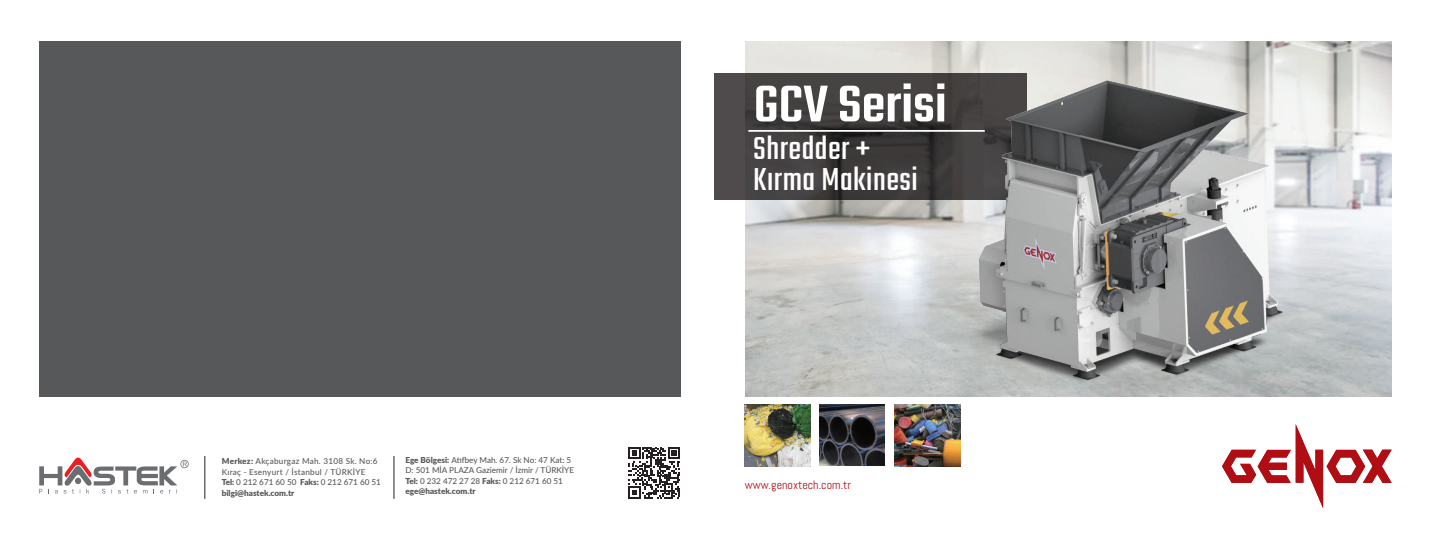
<style>
.page{position:relative;width:1430px;height:537px;background:#fff}
.page>*{position:absolute;margin:0;border:0;box-sizing:border-box;transform-origin:0 0}
.t1{font:500 56.7px "Teko";color:#fff;scale:1.06 1}
.t2{font:35.09px/31.2px "Teko";letter-spacing:.015em;color:#fff}
.t3{font:11.99px "Abel";color:#b00d15}
.t4{font:500 8.14px/10.6px "Lato";color:#57585a}
.t5{font:500 8.14px/10.6px "Lato";letter-spacing:.03em;color:#57585a}
.s1{font-weight:900}
</style>
<div class="page">
<div style="left:39px;top:41px;width:641px;height:355px;background:#57585a"></div>
<svg style="left:1222px;top:424px;width:169px;height:84px"></svg>
<img style="left:745px;top:41px;width:646px;height:355px">
<svg style="left:714px;top:74px;width:247px;height:126px;background:#413e3e"></svg>
<hr style="left:748px;top:130px;width:236px;height:2px;background:#fff">
<img style="left:745px;top:404px;width:65px;height:62px">
<img style="left:895px;top:404px;width:65px;height:62px">
<img style="left:820px;top:404px;width:65px;height:61px">
<img style="left:961px;top:71px;width:329px;height:326px">
<svg style="left:39px;top:457px;width:150px;height:36px"></svg>
<hr style="left:205px;top:456px;width:1px;height:43px;background:#231f20">
<hr style="left:394px;top:456px;width:1px;height:43px;background:#231f20">
<svg style="left:628px;top:447px;width:52px;height:52px"></svg>
<p class="t5" style="left:222px;top:455px;width:161px"><span class="s1">Merkez:</span> Akçaburgaz Mah. 3108 Sk. No:6<br>Kıraç - Esenyurt / İstanbul / TÜRKİYE<br><span class="s1">Tel:</span> 0 212 671 60 50 <span class="s1">Faks:</span> 0 212 671 60 51 <span class="s1">bilgi@hastek.com.tr</span></p>
<p class="t4" style="left:405px;top:454px;width:170px"><span class="s1">Ege Bölgesi:</span> Atıfbey Mah. 67. Sk No: 47 Kat: 5<br>D: 501 MİA PLAZA Gaziemir / İzmir / TÜRKİYE <span class="s1">Tel:</span> 0 232 472 27 28 <span class="s1">Faks:</span> 0 212 671 60 51 <span class="s1">ege@hastek.com.tr</span></p>
<h1 class="t1" style="left:753px;top:71px;width:184px">GCV Serisi</h1>
<h2 class="t2" style="left:753px;top:135px;width:166px">Shredder +<br>Kırma Makinesi</h2>
<h3 class="t3" style="left:745px;top:477px;width:108px">www.genoxtech.com.tr</h3>
</div>
